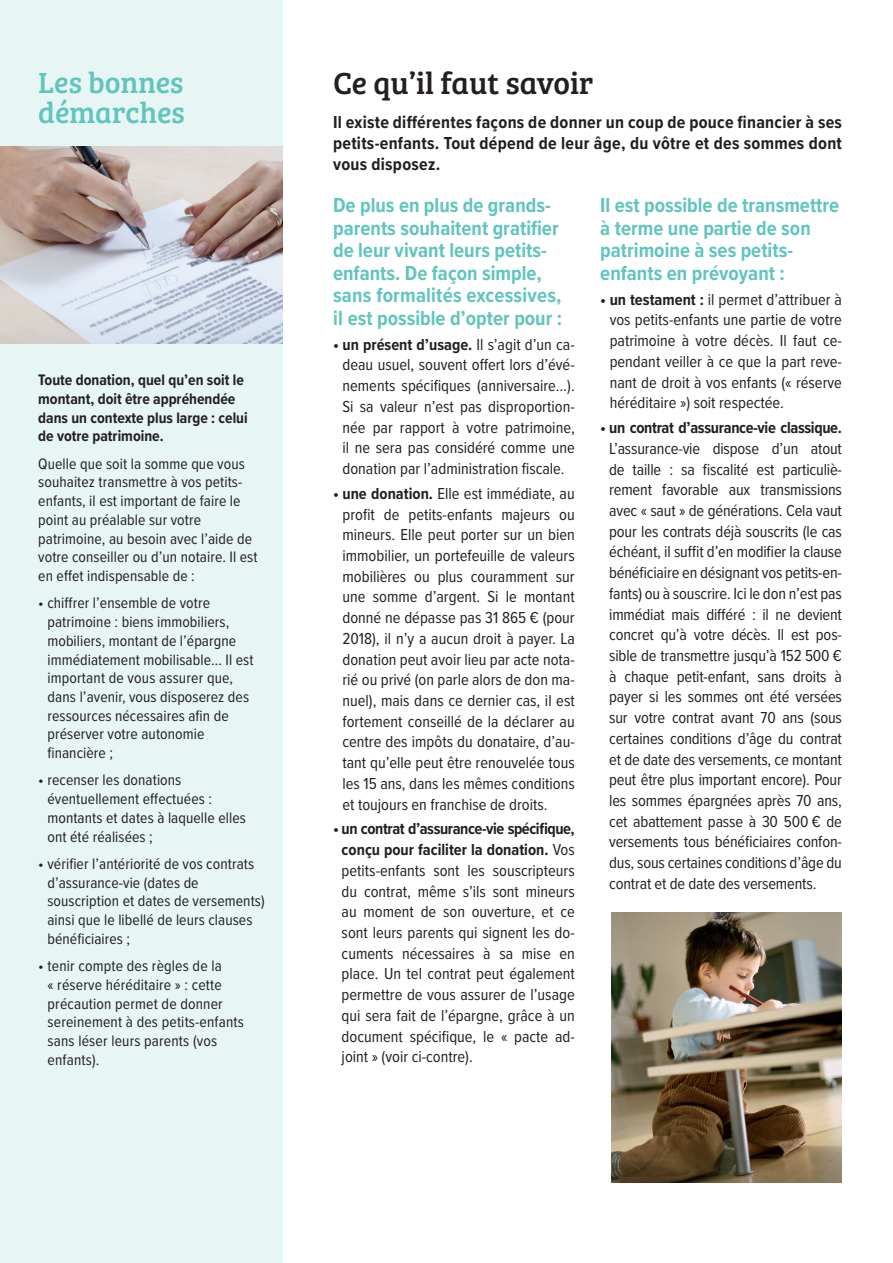
<style>
.page{position:relative;width:893px;height:1263px;background:#fff}
.page>*{position:absolute;margin:0;border:0;box-sizing:border-box;transform-origin:0 0}
.t1{font:31.5px "Bree Serif";color:#231f20}
.t2{font:30px/30px "Bree Serif";color:#61c5be}
.t3{font:700 21px/22.5px "Proxima Nova Cond";color:#61c5be}
.t4{font:700 18px/21px "Proxima Nova Cond";letter-spacing:.015em;color:#231f20;text-align:justify}
.t5{font:16.5px/20.7px "Proxima Nova Cond";color:#231f20;text-align:justify}
.t6{font:700 16.5px "Proxima Nova Cond";letter-spacing:-.02em;color:#231f20}
.t7{font:15.75px/18.8px "Proxima Nova Cond";letter-spacing:.005em;color:#231f20}
.t8{font:700 15.75px/18.8px "Proxima Nova Cond";color:#231f20}
.s1{font-weight:700}
</style>
<div class="page">
<div style="left:0;top:0;width:283px;height:1263px;background:#e7f5f4"></div>
<img style="left:0;top:147px;width:283px;height:196px">
<img style="left:612px;top:912px;width:230px;height:270px">
<h2 class="t2" style="left:38px;top:66px;width:148px">Les bonnes démarches</h2>
<p class="t8" style="left:38px;top:370px;width:211px">Toute donation, quel qu’en soit le montant, doit être appréhendée dans un contexte plus large : celui de votre patrimoine.</p>
<p class="t7" style="left:38px;top:453px;width:221px">Quelle que soit la somme que vous souhaitez transmettre à vos petits&shy;enfants, il est important de faire le point au préalable sur votre patrimoine, au besoin avec l’aide de votre conseiller ou d’un notaire. Il est en effet indispensable de :</p>
<p class="t7" style="left:47px;top:593px;width:208px;text-indent:-9px">• chiffrer l’ensemble de votre patrimoine : biens immobiliers, mobiliers, montant de l’épargne immédiatement mobilisable… Il est important de vous assurer que, dans l’avenir, vous disposerez des ressources nécessaires afin de préserver votre autonomie financière ;</p>
<p class="t7" style="left:47px;top:770px;width:200px;text-indent:-9px">• recenser les donations éventuellement effectuées : montants et dates à laquelle elles ont été réalisées ;</p>
<p class="t7" style="left:47px;top:854px;width:219px;text-indent:-9px">• vérifier l’antériorité de vos contrats d’assurance-vie (dates de souscription et dates de versements) ainsi que le libellé de leurs clauses bénéficiaires ;</p>
<p class="t7" style="left:48px;top:956px;width:198px;text-indent:-9px">• tenir compte des règles de la<br>« réserve héréditaire » : cette précaution permet de donner sereinement à des petits-enfants sans léser leurs parents (vos enfants).</p>
<h1 class="t1" style="left:333px;top:60px;width:262px">Ce qu’il faut savoir</h1>
<p class="t4" style="left:333px;top:111px;width:510px">Il existe différentes façons de donner un coup de pouce financier à ses petits-enfants. Tout dépend de leur âge, du vôtre et des sommes dont vous disposez.</p>
<p class="t3" style="left:333px;top:193px;width:231px">De plus en plus de grands&shy;parents souhaitent gratifier de leur vivant leurs petits&shy;enfants. De façon simple, sans formalités excessives, il est possible d’opter pour :</p>
<p class="t5" style="left:333px;top:333px;width:243px;text-align:center"><span class="s1">• un présent d’usage.</span> Il s’agit d’un ca&shy;deau usuel, souvent offert lors d’évé&shy;nements spécifiques (anniversaire…).<br>Si sa valeur n’est pas disproportion&shy;née par rapport à votre patrimoine, il ne sera pas considéré comme une donation par l’administration fiscale.</p>
<p class="t5" style="left:342px;top:482px;width:234px;text-indent:-9px"><span class="s1">• une donation.</span> Elle est immédiate, au profit de petits-enfants majeurs ou mineurs. Elle peut porter sur un bien immobilier, un portefeuille de valeurs mobilières ou plus couramment sur une somme d’argent. Si le montant donné ne dépasse pas 31 865 € (pour 2018), il n’y a aucun droit à payer. La donation peut avoir lieu par acte nota&shy;rié ou privé (on parle alors de don ma&shy;nuel), mais dans ce dernier cas, il est fortement conseillé de la déclarer au centre des impôts du donataire, d’au&shy;tant qu’elle peut être renouvelée tous les 15 ans, dans les mêmes conditions et toujours en franchise de droits.</p>
<p class="t5" style="left:342px;top:818px;width:235px;text-indent:-9px"><span class="s1">• un contrat d’assurance-vie spécifique, conçu pour faciliter la donation.</span> Vos petits-enfants sont les souscripteurs du contrat, même s’ils sont mineurs au moment de son ouverture, et ce sont leurs parents qui signent les do&shy;cuments nécessaires à sa mise en place. Un tel contrat peut également permettre de vous assurer de l’usage qui sera fait de l’épargne, grâce à un document spécifique, le « pacte ad&shy;joint » (voir ci-contre).</p>
<p class="t3" style="left:600px;top:193px;width:241px">Il est possible de transmettre à terme une partie de son patrimoine à ses petits&shy;enfants en prévoyant :</p>
<p class="t5" style="left:610px;top:288px;width:234px;text-indent:-9px"><span class="s1">• un testament :</span> il permet d’attribuer à vos petits-enfants une partie de votre patrimoine à votre décès. Il faut ce&shy;pendant veiller à ce que la part reve&shy;nant de droit à vos enfants (« réserve héréditaire ») soit respectée.</p>
<p class="t6" style="left:600px;top:415px;width:243px">• un contrat d’assurance-vie classique.</p>
<p class="t5" style="left:609px;top:437px;width:234px">L’assurance-vie dispose d’un atout de taille : sa fiscalité est particuliè&shy;rement favorable aux transmissions avec « saut » de générations. Cela vaut pour les contrats déjà souscrits (le cas échéant, il suffit d’en modifier la clause bénéficiaire en désignant vos petits-en&shy;fants) ou à souscrire. Ici le don n’est pas immédiat mais différé : il ne devient concret qu’à votre décès. Il est pos&shy;sible de transmettre jusqu’à 152 500 € à chaque petit-enfant, sans droits à payer si les sommes ont été versées sur votre contrat avant 70 ans (sous certaines conditions d’âge du contrat et de date des versements, ce montant peut être plus important encore). Pour les sommes épargnées après 70 ans, cet abattement passe à 30 500 € de versements tous bénéficiaires confon&shy;dus, sous certaines conditions d’âge du contrat et de date des versements.</p>
</div>
